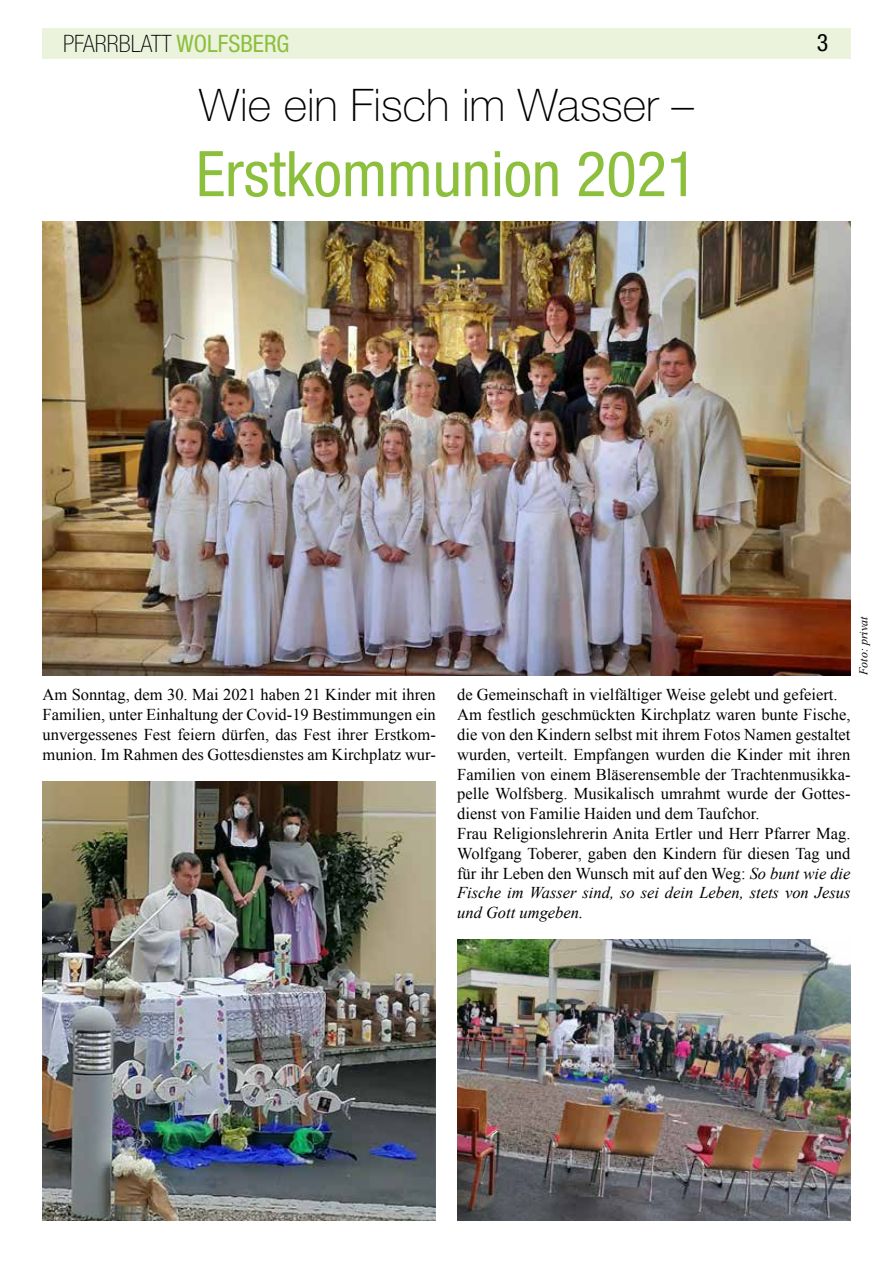
<style>
.page{position:relative;width:893px;height:1263px;background:#fff}
.page>*{position:absolute;margin:0;border:0;box-sizing:border-box;transform-origin:0 0}
.t1{font:condensed 63px "Helvetica Neue";color:#8cbf3c}
.t2{font:100 45px "Helvetica Neue";color:#000}
.t3{font:100 condensed 24px "Helvetica Neue";color:#000}
.t4{font:condensed 24px "Helvetica Neue";color:#000}
.t5{font:16.5px/19.8px "Times New Roman";color:#000;text-align:justify}
.t6{font:italic 12px "Times New Roman";color:#000}
.s1{font-weight:400;color:#8cbf3c}
.s2{font-style:italic}
</style>
<div class="page">
<div style="left:43px;top:28px;width:808px;height:30px;background:#ebf3dd"></div>
<img style="left:43px;top:221px;width:807px;height:455px">
<img style="left:43px;top:781px;width:393px;height:439px">
<img style="left:457px;top:939px;width:393px;height:281px">
<h3 class="t3" style="left:63px;top:30px;width:228px">PFARRBLATT <span class="s1">WOLFSBERG</span></h3>
<h3 class="t4" style="left:817px;top:29px;width:13px">3</h3>
<h2 class="t2" style="left:199px;top:80px;width:496px">Wie ein Fisch im Wasser –</h2>
<h1 class="t1" style="left:196px;top:137px;width:503px">Erstkommunion 2021</h1>
<p class="t5" style="left:43px;top:685px;width:395px">Am Sonntag, dem 30. Mai 2021 haben 21 Kinder mit ihren Familien, unter Einhaltung der Covid-19 Bestimmungen ein unvergessenes Fest feiern dürfen, das Fest ihrer Erstkom&shy;munion. Im Rahmen des Gottesdienstes am Kirchplatz wur-</p>
<p class="t5" style="left:457px;top:685px;width:395px;text-align:left">de Gemeinschaft in vielfältiger Weise gelebt und gefeiert.<br>Am festlich geschmückten Kirchplatz waren bunte Fische, die von den Kindern selbst mit ihrem Fotos Namen gestaltet wurden, verteilt. Empfangen wurden die Kinder mit ihren Familien von einem Bläserensemble der Trachtenmusikka&shy;pelle Wolfsberg. Musikalisch umrahmt wurde der Gottes&shy;dienst von Familie Haiden und dem Taufchor.<br>Frau Religionslehrerin Anita Ertler und Herr Pfarrer Mag.<br>Wolfgang Toberer, gaben den Kindern für diesen Tag und für ihr Leben den Wunsch mit auf den Weg: <span class="s2">So bunt wie die Fische im Wasser sind, so sei dein Leben, stets von Jesus und Gott umgeben.</span></p>
<p class="t6" style="left:855px;top:675px;width:60px;rotate:-90deg">Foto: privat</p>
</div>
